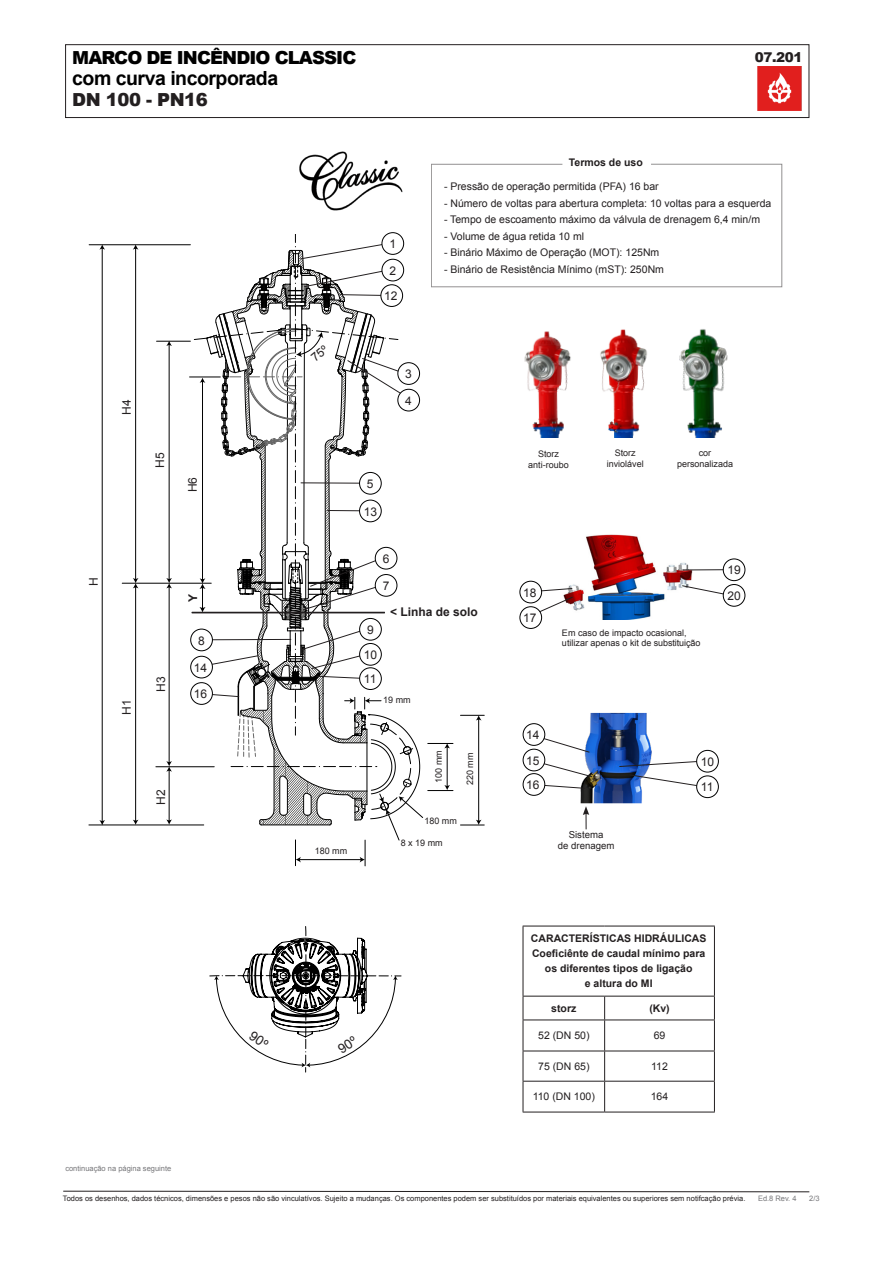
<style>
.page{position:relative;width:893px;height:1263px;background:#fff}
.page>*{position:absolute;margin:0;border:0;box-sizing:border-box;transform-origin:0 0}
.t1{font:700 19.5px "Arial";letter-spacing:-.025em;color:#000}
.t2{font:900 18px "Arial";letter-spacing:-.05em;color:#000}
.t3{font:900 18px "Arial";letter-spacing:-.025em;color:#231f20}
.t4{font:900 13.5px "Arial";color:#231f20}
.t5{font:12px/24.6px "Arial";color:#231f20}
.t6{font:700 12px "Arial";color:#231f20}
.t7{font:10.5px "Arial";color:#231f20}
.t8{font:700 10.5px/15px "Arial";color:#231f20;text-align:center}
.t9{font:9.6px/11.6px "Arial";color:#231f20;text-align:center}
.t10{font:9px/10.8px "Arial";color:#231f20;text-align:center}
.t11{font:7.5px "Arial";color:#231f20}
.t12{font:7.5px "Arial";color:#77777a}
</style>
<div class="page">
<div style="left:65px;top:44px;width:744px;height:74px;border:1px solid #231f20"></div>
<img style="left:757px;top:66px;width:45px;height:44px">
<svg style="left:63px;top:1191px;width:747px;height:1px"></svg>
<img style="left:300px;top:151px;width:88px;height:13px">
<hr style="left:157px;top:341px;width:33px;height:1px;background:#000">
<hr style="left:89px;top:244px;width:101px;height:1px;background:#000">
<hr style="left:89px;top:825px;width:115px;height:1px;background:#000">
<hr style="left:122px;top:583px;width:89px;height:1px;background:#000">
<hr style="left:169px;top:344px;width:1px;height:235px;background:#000">
<svg style="left:166px;top:341px;width:6px;height:5px"></svg>
<hr style="left:135px;top:248px;width:1px;height:331px;background:#000">
<svg style="left:133px;top:244px;width:5px;height:6px"></svg>
<hr style="left:156px;top:766px;width:58px;height:1px;background:#000">
<hr style="left:169px;top:587px;width:1px;height:176px;background:#000">
<svg style="left:166px;top:578px;width:6px;height:10px"></svg>
<hr style="left:135px;top:587px;width:1px;height:234px;background:#000">
<svg style="left:133px;top:578px;width:5px;height:10px"></svg>
<svg style="left:133px;top:820px;width:5px;height:5px"></svg>
<hr style="left:102px;top:248px;width:1px;height:574px;background:#000">
<svg style="left:99px;top:244px;width:6px;height:6px"></svg>
<svg style="left:99px;top:820px;width:6px;height:5px"></svg>
<hr style="left:169px;top:770px;width:1px;height:51px;background:#000">
<svg style="left:166px;top:761px;width:6px;height:11px"></svg>
<svg style="left:166px;top:819px;width:6px;height:6px"></svg>
<hr style="left:190px;top:377px;width:30px;height:1px;background:#000">
<div style="left:190px;top:629px;width:23px;height:22px;border:1px solid #000;border-radius:50%"></div>
<div style="left:190px;top:656px;width:23px;height:22px;border:1px solid #000;border-radius:50%"></div>
<div style="left:190px;top:682px;width:23px;height:23px;border:1px solid #000;border-radius:50%"></div>
<hr style="left:192px;top:612px;width:193px;height:1px;background:#231f20">
<hr style="left:523px;top:926px;width:82px;height:1px;background:#231f20">
<hr style="left:605px;top:926px;width:110px;height:1px;background:#231f20">
<hr style="left:714px;top:926px;width:1px;height:70px;background:#231f20">
<hr style="left:523px;top:996px;width:82px;height:1px;background:#231f20">
<hr style="left:605px;top:996px;width:110px;height:1px;background:#231f20">
<svg style="left:714px;top:996px;width:1px;height:23px"></svg>
<hr style="left:523px;top:1019px;width:82px;height:1px;background:#231f20">
<hr style="left:605px;top:1019px;width:110px;height:1px;background:#231f20">
<hr style="left:714px;top:1020px;width:1px;height:30px;background:#231f20">
<hr style="left:523px;top:1050px;width:82px;height:1px;background:#231f20">
<hr style="left:605px;top:1050px;width:110px;height:1px;background:#231f20">
<hr style="left:714px;top:1051px;width:1px;height:30px;background:#231f20">
<hr style="left:523px;top:1081px;width:82px;height:1px;background:#231f20">
<hr style="left:605px;top:1081px;width:110px;height:1px;background:#231f20">
<hr style="left:714px;top:1081px;width:1px;height:31px;background:#231f20">
<hr style="left:523px;top:1112px;width:82px;height:1px;background:#231f20">
<hr style="left:605px;top:1112px;width:110px;height:1px;background:#231f20">
<svg style="left:523px;top:996px;width:1px;height:23px"></svg>
<svg style="left:604px;top:996px;width:1px;height:23px"></svg>
<hr style="left:523px;top:1020px;width:1px;height:30px;background:#231f20">
<hr style="left:604px;top:1020px;width:1px;height:30px;background:#231f20">
<hr style="left:523px;top:1051px;width:1px;height:30px;background:#231f20">
<hr style="left:604px;top:1051px;width:1px;height:30px;background:#231f20">
<hr style="left:523px;top:1081px;width:1px;height:31px;background:#231f20">
<hr style="left:604px;top:1081px;width:1px;height:31px;background:#231f20">
<hr style="left:523px;top:926px;width:1px;height:70px;background:#231f20">
<svg style="left:209px;top:926px;width:192px;height:146px"></svg>
<svg style="left:194px;top:164px;width:588px;height:702px"></svg>
<h2 class="t2" style="left:72px;top:45px;width:286px">MARCO DE INCÊNDIO CLASSIC</h2>
<h1 class="t1" style="left:72px;top:66px;width:207px">com curva incorporada</h1>
<h2 class="t3" style="left:72px;top:87px;width:137px">DN 100 - PN16</h2>
<p class="t5" style="left:389px;top:232px;width:8px">1</p>
<p class="t5" style="left:389px;top:258px;width:8px">2</p>
<p class="t5" style="left:384px;top:284px;width:15px">12</p>
<p class="t4" style="left:755px;top:47px;width:49px">07.201</p>
<p class="t8" style="left:569px;top:155px;width:75px">Termos de uso</p>
<p class="t7" style="left:444px;top:180px;width:216px">- Pressão de operação permitida (PFA) 16 bar</p>
<p class="t7" style="left:444px;top:196px;width:329px">- Número de voltas para abertura completa: 10 voltas para a esquerda</p>
<p class="t7" style="left:444px;top:213px;width:318px">- Tempo de escoamento máximo da válvula de drenagem 6,4 min/m</p>
<p class="t7" style="left:444px;top:229px;width:142px">- Volume de água retida 10 ml</p>
<p class="t7" style="left:444px;top:246px;width:217px">- Binário Máximo de Operação (MOT): 125Nm</p>
<p class="t7" style="left:444px;top:262px;width:221px">- Binário de Resistência Mínimo (mST): 250Nm</p>
<p class="t5" style="left:115px;top:415px;width:17px;rotate:-90deg">H4</p>
<p class="t5" style="left:148px;top:468px;width:17px;rotate:-90deg">H5</p>
<p class="t5" style="left:181px;top:492px;width:17px;rotate:-90deg">H6</p>
<p class="t5" style="left:81px;top:586px;width:10px;rotate:-90deg">H</p>
<p class="t5" style="left:115px;top:715px;width:17px;rotate:-90deg">H1</p>
<p class="t5" style="left:149px;top:691px;width:17px;rotate:-90deg">H3</p>
<p class="t6" style="left:185px;top:602px;width:10px;rotate:-90deg">Y</p>
<p class="t5" style="left:198px;top:628px;width:8px">8</p>
<p class="t5" style="left:194px;top:655px;width:15px">14</p>
<p class="t5" style="left:194px;top:682px;width:15px">16</p>
<p class="t5" style="left:149px;top:805px;width:17px;rotate:-90deg">H2</p>
<p class="t5" style="left:405px;top:362px;width:8px">3</p>
<p class="t5" style="left:405px;top:388px;width:8px">4</p>
<p class="t5" style="left:367px;top:472px;width:8px">5</p>
<p class="t5" style="left:364px;top:499px;width:15px">13</p>
<p class="t5" style="left:383px;top:546px;width:8px">6</p>
<p class="t5" style="left:383px;top:574px;width:8px">7</p>
<p class="t5" style="left:364px;top:618px;width:15px">9<br>10<br>11</p>
<p class="t6" style="left:390px;top:604px;width:89px">&lt; Linha de solo</p>
<p class="t10" style="left:383px;top:695px;width:29px">19 mm</p>
<p class="t10" style="left:315px;top:846px;width:34px">180 mm</p>
<p class="t10" style="left:433px;top:783px;width:34px;rotate:-90deg">100 mm</p>
<p class="t10" style="left:465px;top:785px;width:34px;rotate:-90deg">220 mm</p>
<p class="t10" style="left:424px;top:816px;width:34px">180 mm</p>
<p class="t10" style="left:401px;top:837px;width:44px">8 x 19 mm</p>
<p class="t10" style="left:528px;top:448px;width:42px">Storz anti-roubo</p>
<p class="t10" style="left:607px;top:447px;width:39px">Storz inviolável</p>
<p class="t10" style="left:677px;top:447px;width:58px">cor personalizada</p>
<p class="t5" style="left:523px;top:580px;width:15px">18</p>
<p class="t5" style="left:523px;top:606px;width:15px">17</p>
<p class="t10" style="left:562px;top:627px;width:140px;text-align:left">Em caso de impacto ocasional, utilizar apenas o kit de substituição</p>
<p class="t5" style="left:727px;top:558px;width:15px">19</p>
<p class="t5" style="left:727px;top:584px;width:15px">20</p>
<p class="t5" style="left:526px;top:723px;width:15px">14</p>
<p class="t5" style="left:526px;top:748px;width:15px">15</p>
<p class="t5" style="left:526px;top:773px;width:15px">16</p>
<p class="t9" style="left:558px;top:829px;width:58px">Sistema<br>de drenagem</p>
<p class="t5" style="left:701px;top:749px;width:15px;line-height:25.5px">10<br>11</p>
<p class="t12" style="left:65px;top:1164px;width:107px">continuação na página seguinte</p>
<p class="t8" style="left:531px;top:931px;width:177px">CARACTERÍSTICAS HIDRÁULICAS<br>Coeficiênte de caudal mínimo para os diferentes tipos de ligação<br>e altura do MI</p>
<p class="t8" style="left:551px;top:1001px;width:27px">storz</p>
<p class="t8" style="left:649px;top:1001px;width:22px">(Kv)</p>
<p class="t7" style="left:538px;top:1029px;width:53px">52 (DN 50)</p>
<p class="t7" style="left:654px;top:1029px;width:13px">69</p>
<p class="t7" style="left:538px;top:1059px;width:53px">75 (DN 65)</p>
<p class="t7" style="left:651px;top:1059px;width:18px">112</p>
<p class="t7" style="left:533px;top:1090px;width:64px">110 (DN 100)</p>
<p class="t7" style="left:651px;top:1090px;width:19px">164</p>
<p class="t11" style="left:63px;top:1194px;width:684px">Todos os desenhos, dados técnicos, dimensões e pesos não são vinculatívos. Sujeito a mudanças. Os componentes podem ser substituídos por materiais equivalentes ou superiores sem notifcação prévia.</p>
<p class="t12" style="left:758px;top:1194px;width:40px">Ed.8 Rev. 4</p>
<p class="t12" style="left:809px;top:1194px;width:12px">2/3</p>
</div>
